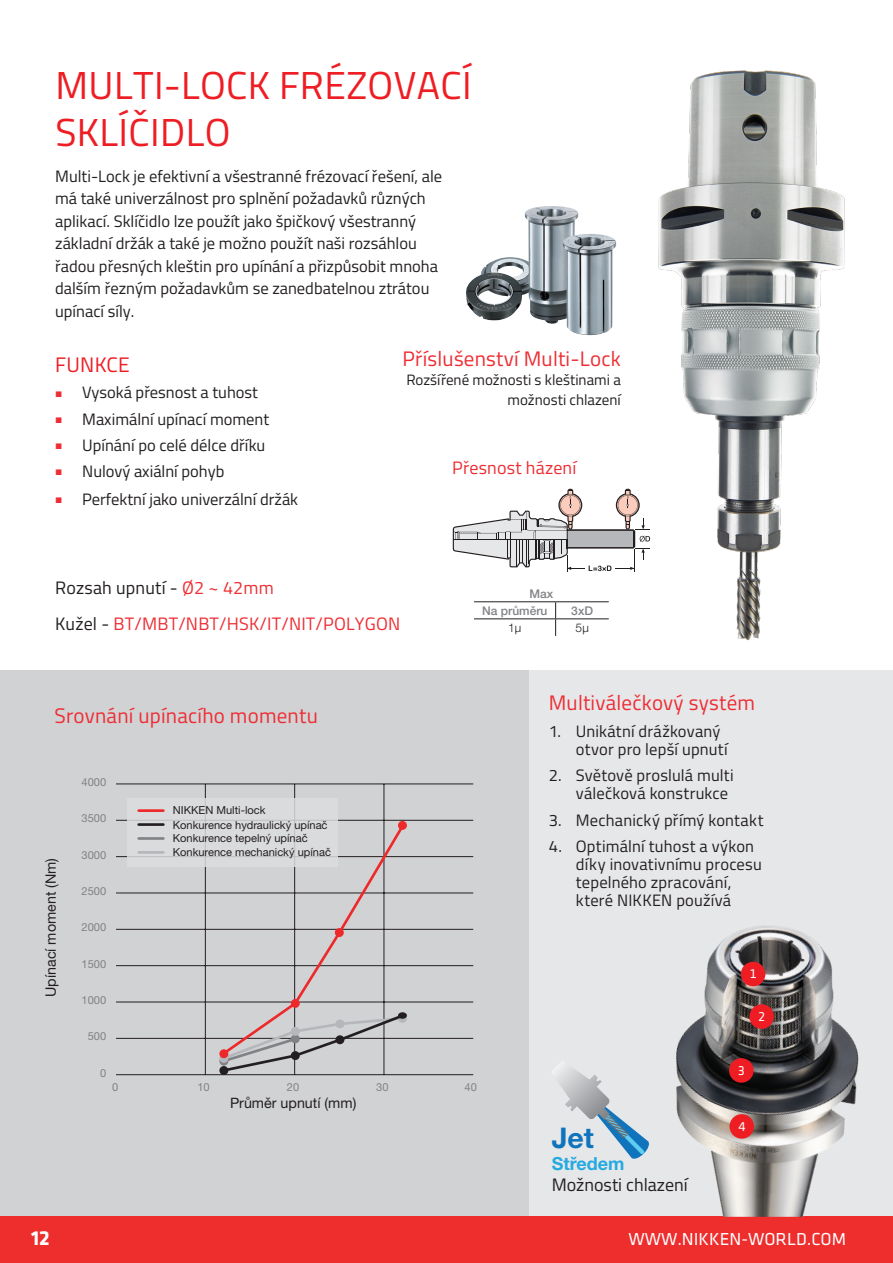
<style>
.page{position:relative;width:893px;height:1263px;background:#fff}
.page>*{position:absolute;margin:0;border:0;box-sizing:border-box;transform-origin:0 0}
.t1{font:39px/46.8px "Titillium Web";letter-spacing:.01em;color:#ee1d23}
.t2{font:700 28.5px "Helvetica Neue LTW1 G";color:#1074bc}
.t3{font:21px "Titillium Web";letter-spacing:.01em;color:#ee2d34}
.t4{font:21px "Titillium Web";letter-spacing:.01em;color:#ee1d23}
.t5{font:700 21px "Klavika";color:#fff}
.t6{font:18px "Titillium Web";letter-spacing:.01em;color:#ee2d34}
.t7{font:18px "Titillium Web";letter-spacing:.005em;color:#231f20}
.t8{font:18px "Klavika Regular TF";color:#fff}
.t9{font:700 18px "Helvetica Neue LTW1 G";color:#24aae1}
.t10{font:16.5px/22.5px "Titillium Web";color:#231f20}
.t11{font:15px/19.5px "Titillium Web";color:#231f20;text-align:right}
.t12{font:14.25px "Helvetica Neue LTW1 G";color:#231f20}
.t13{font:13.65px "Klavika Regular TF";color:#fff}
.t14{font:500 12px "Helvetica Neue LTW1 G";color:#808285}
.t15{font:300 12px "Helvetica Neue LTW1 G";color:#231f20}
.t16{font:11.1px "Helvetica Neue LTW1 G";color:#231f20}
.t17{font:11.1px "Helvetica Neue LTW1 G";color:#808285}
.s1{font-family:"Arial";font-weight:700;font-size:12px;color:#ee2d34}
.s2{color:#ee2d34}
.s3{color:#231f20}
</style>
<div class="page">
<div style="left:529px;top:670px;width:364px;height:550px;background:#e6e7e9"></div>
<div style="left:0;top:670px;width:529px;height:550px;background:#d1d2d4"></div>
<div style="left:0;top:1216px;width:893px;height:47px;background:#ee2d2d"></div>
<img style="left:676px;top:926px;width:183px;height:291px">
<div style="left:741px;top:962px;width:24px;height:24px;background:#ee1d23;border-radius:50%"></div>
<div style="left:749px;top:1004px;width:25px;height:25px;background:#ee1d23;border-radius:50%"></div>
<div style="left:729px;top:1058px;width:25px;height:25px;background:#ee1d23;border-radius:50%"></div>
<div style="left:729px;top:1114px;width:25px;height:25px;background:#ee1d23;border-radius:50%"></div>
<hr style="left:116px;top:783px;width:357px;height:1px;background:#231f20">
<hr style="left:116px;top:820px;width:357px;height:1px;background:#231f20">
<hr style="left:116px;top:856px;width:357px;height:1px;background:#231f20">
<hr style="left:116px;top:892px;width:357px;height:1px;background:#231f20">
<hr style="left:116px;top:929px;width:357px;height:1px;background:#231f20">
<hr style="left:116px;top:965px;width:357px;height:1px;background:#231f20">
<hr style="left:116px;top:1001px;width:357px;height:1px;background:#231f20">
<hr style="left:116px;top:1038px;width:357px;height:1px;background:#231f20">
<hr style="left:384px;top:784px;width:1px;height:291px;background:#231f20">
<hr style="left:294px;top:784px;width:1px;height:291px;background:#231f20">
<hr style="left:205px;top:784px;width:1px;height:291px;background:#231f20">
<hr style="left:116px;top:1074px;width:357px;height:1px;background:#231f20">
<div style="left:127px;top:798px;width:210px;height:68px;background:#dcdddf"></div>
<hr style="left:139px;top:809px;width:24px;height:3px;background:#ee2929">
<hr style="left:139px;top:823px;width:24px;height:3px;background:#231f20">
<hr style="left:139px;top:837px;width:24px;height:3px;background:#808285">
<hr style="left:139px;top:851px;width:24px;height:3px;background:#b6b7bb">
<svg style="left:220px;top:822px;width:187px;height:252px"></svg>
<div style="left:398px;top:1012px;width:9px;height:7px;background:#231f20;border-radius:50%"></div>
<hr style="left:474px;top:601px;width:82px;height:1px;background:#231f20">
<hr style="left:556px;top:601px;width:53px;height:1px;background:#231f20">
<hr style="left:474px;top:618px;width:82px;height:1px;background:#231f20">
<hr style="left:556px;top:618px;width:53px;height:1px;background:#231f20">
<svg style="left:555px;top:602px;width:1px;height:34px"></svg>
<svg style="left:453px;top:489px;width:197px;height:83px"></svg>
<img style="left:481px;top:257px;width:44px;height:38px">
<img style="left:525px;top:206px;width:53px;height:118px">
<img style="left:466px;top:272px;width:56px;height:48px">
<img style="left:563px;top:234px;width:53px;height:101px">
<img style="left:658px;top:70px;width:187px;height:571px">
<svg style="left:552px;top:1062px;width:97px;height:97px"></svg>
<p class="t1" style="left:55px;top:61px;width:418px">MULTI-LOCK FRÉZOVACÍ<br>SKLÍČIDLO</p>
<p class="t10" style="left:55px;top:164px;width:389px">Multi-Lock je efektivní a všestranné frézovací řešení, ale má také univerzálnost pro splnění požadavků různých aplikací. Sklíčidlo lze použít jako špičkový všestranný základní držák a také je možno použít naši rozsáhlou řadou přesných kleštin pro upínání a přizpůsobit mnoha dalším řezným požadavkům se zanedbatelnou ztrátou upínací síly.</p>
<p class="t4" style="left:55px;top:349px;width:76px">FUNKCE</p>
<p class="t10" style="left:55px;top:380px;width:204px"><span class="s1">■</span> Vysoká přesnost a tuhost</p>
<p class="t10" style="left:55px;top:407px;width:216px"><span class="s1">■</span> Maximální upínací moment</p>
<p class="t10" style="left:55px;top:433px;width:212px"><span class="s1">■</span> Upínání po celé délce dříku</p>
<p class="t10" style="left:55px;top:459px;width:171px"><span class="s1">■</span> Nulový axiální pohyb</p>
<p class="t10" style="left:55px;top:487px;width:244px"><span class="s1">■</span> Perfektní jako univerzální držák</p>
<p class="t3" style="left:403px;top:343px;width:220px">Příslušenství Multi-Lock</p>
<p class="t11" style="left:406px;top:369px;width:216px">Rozšířené možnosti s kleštinami a možnosti chlazení</p>
<p class="t6" style="left:452px;top:455px;width:126px">Přesnost házení</p>
<p class="t7" style="left:55px;top:575px;width:220px">Rozsah upnutí - <span class="s2">Ø2 ~ 42mm</span></p>
<p class="t6" style="left:55px;top:611px;width:347px"><span class="s3">Kužel -</span> BT/MBT/NBT/HSK/IT/NIT/POLYGON</p>
<p class="t3" style="left:54px;top:700px;width:265px">Srovnání upínacího momentu</p>
<p class="t12" style="left:42px;top:997px;width:141px;rotate:-90deg">Upínací moment (Nm)</p>
<p class="t17" style="left:82px;top:775px;width:26px">4000</p>
<p class="t17" style="left:82px;top:811px;width:26px">3500</p>
<p class="t17" style="left:82px;top:848px;width:26px">3000</p>
<p class="t17" style="left:82px;top:884px;width:26px">2500</p>
<p class="t17" style="left:82px;top:920px;width:26px">2000</p>
<p class="t17" style="left:82px;top:957px;width:26px">1500</p>
<p class="t17" style="left:82px;top:993px;width:26px">1000</p>
<p class="t17" style="left:88px;top:1030px;width:20px">500</p>
<p class="t17" style="left:100px;top:1066px;width:8px">0</p>
<p class="t16" style="left:173px;top:804px;width:94px">NIKKEN Multi-lock</p>
<p class="t16" style="left:173px;top:818px;width:156px">Konkurence hydraulický upínač</p>
<p class="t16" style="left:173px;top:832px;width:136px">Konkurence tepelný upínač</p>
<p class="t16" style="left:173px;top:845px;width:160px">Konkurence mechanický upínač</p>
<p class="t14" style="left:529px;top:586px;width:25px">Max</p>
<p class="t14" style="left:482px;top:603px;width:67px">Na průměru</p>
<p class="t14" style="left:571px;top:603px;width:23px">3xD</p>
<p class="t15" style="left:508px;top:620px;width:15px">1μ</p>
<p class="t15" style="left:576px;top:620px;width:15px">5μ</p>
<p class="t3" style="left:549px;top:687px;width:208px">Multiválečkový systém</p>
<p class="t10" style="left:576px;top:721px;width:153px;line-height:18px;text-indent:-27px">1. Unikátní drážkovaný otvor pro lepší upnutí</p>
<p class="t10" style="left:576px;top:766px;width:159px;line-height:18px;text-indent:-27px">2. Světově proslulá multi válečková konstrukce</p>
<p class="t10" style="left:549px;top:808px;width:216px">3. Mechanický přímý kontakt</p>
<p class="t10" style="left:576px;top:837px;width:188px;line-height:18px;text-indent:-27px">4. Optimální tuhost a výkon díky inovativnímu procesu tepelného zpracování, které NIKKEN používá</p>
<p class="t13" style="left:750px;top:967px;width:9px">1</p>
<p class="t13" style="left:758px;top:1009px;width:9px">2</p>
<p class="t13" style="left:738px;top:1063px;width:9px">3</p>
<p class="t17" style="left:112px;top:1080px;width:8px">0</p>
<p class="t17" style="left:197px;top:1080px;width:14px">10</p>
<p class="t17" style="left:287px;top:1080px;width:14px">20</p>
<p class="t17" style="left:376px;top:1080px;width:14px">30</p>
<p class="t17" style="left:464px;top:1080px;width:14px">40</p>
<p class="t12" style="left:230px;top:1094px;width:128px">Průměr upnutí (mm)</p>
<p class="t2" style="left:552px;top:1120px;width:44px">Jet</p>
<p class="t9" style="left:552px;top:1152px;width:74px">Středem</p>
<p class="t7" style="left:552px;top:1172px;width:137px">Možnosti chlazení</p>
<p class="t13" style="left:738px;top:1119px;width:9px">4</p>
<p class="t5" style="left:31px;top:1226px;width:20px">12</p>
<p class="t8" style="left:628px;top:1229px;width:219px">WWW.NIKKEN-WORLD.COM</p>
</div>
